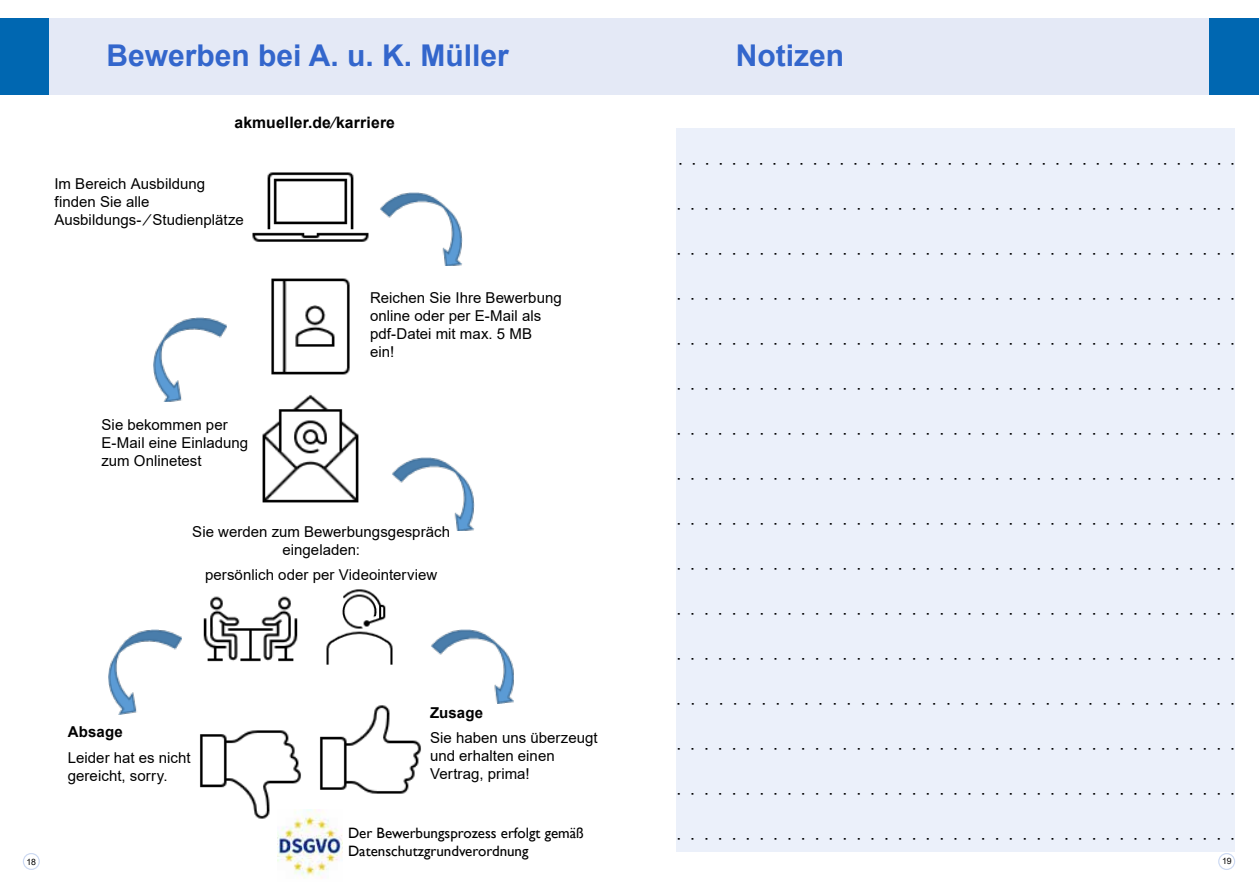
<style>
.page{position:relative;width:1259px;height:893px;background:#fff}
.page>*{position:absolute;margin:0;border:0;box-sizing:border-box;transform-origin:0 0}
.t1{font:700 30px "Arial";color:#36c}
.t2{font:18px "Arial";color:#000}
.t3{font:700 15.75px "Arial";letter-spacing:.01em;color:#000}
.t4{font:15px/18px "Arial";letter-spacing:.005em;color:#000}
.t5{font:15px/18px "Gill Sans";color:#000}
.t6{font:700 15px "Arial";letter-spacing:.01em;color:#000}
.t7{font:8.7px "Arial";color:#000}
</style>
<div class="page">
<div style="left:1218px;top:853px;width:17px;height:17px;border:1px solid #ccd9f2;border-radius:50%"></div>
<div style="left:23px;top:853px;width:17px;height:17px;border:1px solid #ccd9f2;border-radius:50%"></div>
<div style="left:0;top:18px;width:1259px;height:77px;background:#e4e9f6"></div>
<div style="left:0;top:18px;width:49px;height:77px;background:#0067b1"></div>
<div style="left:1209px;top:18px;width:50px;height:77px;background:#0067b1"></div>
<img style="left:252px;top:172px;width:117px;height:203px">
<img style="left:326px;top:589px;width:67px;height:76px">
<img style="left:262px;top:395px;width:97px;height:108px">
<img style="left:203px;top:596px;width:95px;height:66px">
<img style="left:200px;top:730px;width:101px;height:89px">
<img style="left:320px;top:705px;width:101px;height:89px">
<img style="left:277px;top:809px;width:66px;height:70px">
<img style="left:380px;top:192px;width:82px;height:74px">
<img style="left:154px;top:317px;width:73px;height:85px">
<img style="left:392px;top:457px;width:82px;height:74px">
<img style="left:431px;top:630px;width:83px;height:73px">
<img style="left:109px;top:630px;width:73px;height:84px">
<div style="left:676px;top:128px;width:559px;height:723px;background:#ebf0fa"></div>
<h1 class="t1" style="left:106px;top:35px;width:404px">Bewerben bei A. u. K. Müller</h1>
<h1 class="t1" style="left:736px;top:35px;width:110px">Notizen</h1>
<p class="t3" style="left:234px;top:112px;width:162px">akmueller.de/karriere</p>
<p class="t4" style="left:54px;top:174px;width:191px">Im Bereich Ausbildung finden Sie alle<br>Ausbildungs- / Studienplätze</p>
<p class="t4" style="left:101px;top:415px;width:148px">Sie bekommen per<br>E-Mail eine Einladung zum Onlinetest</p>
<p class="t4" style="left:370px;top:288px;width:193px">Reichen Sie Ihre Bewerbung online oder per E-Mail als pdf-Datei mit max. 5 MB<br>ein!</p>
<p class="t4" style="left:192px;top:522px;width:259px;text-align:center">Sie werden zum Bewerbungsgespräch eingeladen:</p>
<p class="t4" style="left:205px;top:566px;width:234px">persönlich oder per Videointerview</p>
<p class="t6" style="left:68px;top:722px;width:56px">Absage</p>
<p class="t4" style="left:68px;top:748px;width:124px">Leider hat es nicht gereicht, sorry.</p>
<p class="t6" style="left:430px;top:702px;width:55px">Zusage</p>
<p class="t4" style="left:430px;top:728px;width:169px">Sie haben uns überzeugt und erhalten einen<br>Vertrag, prima!</p>
<p class="t2" style="left:1235px;top:182px;width:559px;rotate:-180deg">..........................................</p>
<p class="t2" style="left:1235px;top:227px;width:560px;rotate:-180deg">.........................................</p>
<p class="t2" style="left:1235px;top:272px;width:560px;rotate:-180deg">.........................................</p>
<p class="t2" style="left:1235px;top:317px;width:560px;rotate:-180deg">.........................................</p>
<p class="t2" style="left:1235px;top:362px;width:560px;rotate:-180deg">.........................................</p>
<p class="t2" style="left:1235px;top:407px;width:560px;rotate:-180deg">.........................................</p>
<p class="t2" style="left:1235px;top:452px;width:560px;rotate:-180deg">.........................................</p>
<p class="t2" style="left:1235px;top:497px;width:560px;rotate:-180deg">.........................................</p>
<p class="t2" style="left:1235px;top:542px;width:560px;rotate:-180deg">.........................................</p>
<p class="t2" style="left:1235px;top:587px;width:560px;rotate:-180deg">.........................................</p>
<p class="t2" style="left:1235px;top:632px;width:560px;rotate:-180deg">.........................................</p>
<p class="t2" style="left:1235px;top:677px;width:560px;rotate:-180deg">.........................................</p>
<p class="t2" style="left:1235px;top:722px;width:560px;rotate:-180deg">........................................</p>
<p class="t2" style="left:1235px;top:767px;width:560px;rotate:-180deg">.........................................</p>
<p class="t2" style="left:1235px;top:812px;width:560px;rotate:-180deg">.........................................</p>
<p class="t5" style="left:348px;top:824px;width:237px">Der Bewerbungsprozess erfolgt gemäß<br>Datenschutzgrundverordnung</p>
<p class="t2" style="left:1235px;top:857px;width:560px;rotate:-180deg">.........................................</p>
<p class="t7" style="left:27px;top:855px;width:11px">18</p>
<p class="t7" style="left:1222px;top:855px;width:11px">19</p>
</div>
